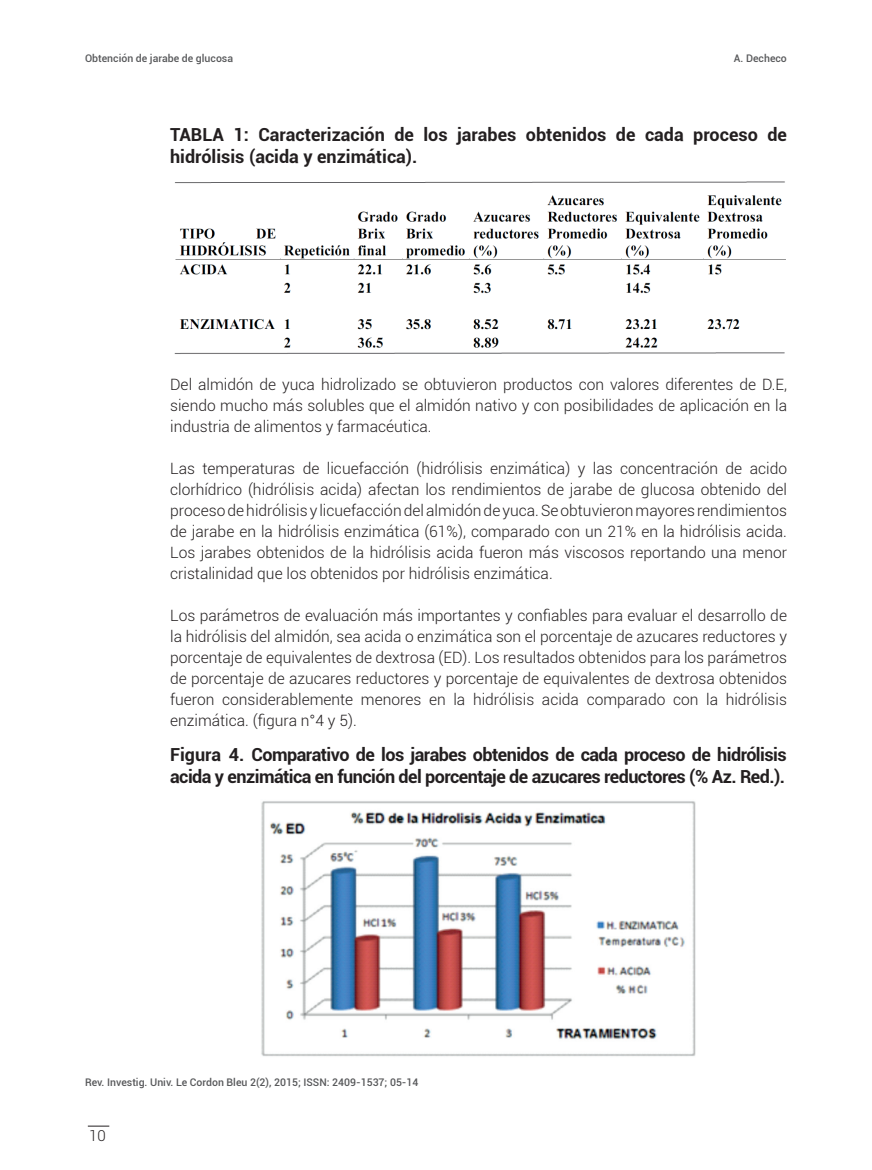
<style>
.page{position:relative;width:872px;height:1170px;background:#fff}
.page>*{position:absolute;margin:0;border:0;box-sizing:border-box;transform-origin:0 0}
.t1{font:700 18px/21.6px "Roboto";letter-spacing:-.03em;color:#231f20}
.t2{font:700 18px/21.6px "Roboto";color:#231f20}
.t3{font:300 15.6px/21px "Roboto";color:#231f20;text-align:justify}
.t4{font:300 15px "Roboto";color:#231f20}
.t5{font:500 10.5px "Roboto";color:#57585a}
</style>
<div class="page">
<svg style="left:88px;top:1125px;width:21px;height:1px"></svg>
<img style="left:174px;top:181px;width:612px;height:173px">
<img style="left:261px;top:801px;width:435px;height:255px">
<p class="t5" style="left:85px;top:51px;width:150px">Obtención de jarabe de glucosa</p>
<p class="t5" style="left:734px;top:51px;width:55px">A. Decheco</p>
<p class="t2" style="left:170px;top:123px;width:618px">TABLA 1: Caracterización de los jarabes obtenidos de cada proceso de hidrólisis (acida y enzimática).</p>
<p class="t3" style="left:170px;top:373px;width:618px">Del almidón de yuca hidrolizado se obtuvieron productos con valores diferentes de D.E, siendo mucho más solubles que el almidón nativo y con posibilidades de aplicación en la industria de alimentos y farmacéutica.</p>
<p class="t3" style="left:170px;top:457px;width:618px">Las temperaturas de licuefacción (hidrólisis enzimática) y las concentración de acido clorhídrico (hidrólisis acida) afectan los rendimientos de jarabe de glucosa obtenido del proceso de hidrólisis y licuefacción del almidón de yuca. Se obtuvieron mayores rendimientos de jarabe en la hidrólisis enzimática (61%), comparado con un 21% en la hidrólisis acida.<br>Los jarabes obtenidos de la hidrólisis acida fueron más viscosos reportando una menor cristalinidad que los obtenidos por hidrólisis enzimática.</p>
<p class="t3" style="left:170px;top:604px;width:618px">Los parámetros de evaluación más importantes y confiables para evaluar el desarrollo de la hidrólisis del almidón, sea acida o enzimática son el porcentaje de azucares reductores y porcentaje de equivalentes de dextrosa (ED). Los resultados obtenidos para los parámetros de porcentaje de azucares reductores y porcentaje de equivalentes de dextrosa obtenidos fueron considerablemente menores en la hidrólisis acida comparado con la hidrólisis enzimática. (figura n°4 y 5).</p>
<p class="t1" style="left:170px;top:743px;width:618px">Figura 4. Comparativo de los jarabes obtenidos de cada proceso de hidrólisis acida y enzimática en función del porcentaje de azucares reductores (% Az. Red.).</p>
<p class="t5" style="left:85px;top:1075px;width:335px">Rev. Investig. Univ. Le Cordon Bleu 2(2), 2015; ISSN: 2409-1537; 05-14</p>
<p class="t4" style="left:89px;top:1124px;width:18px">10</p>
</div>
